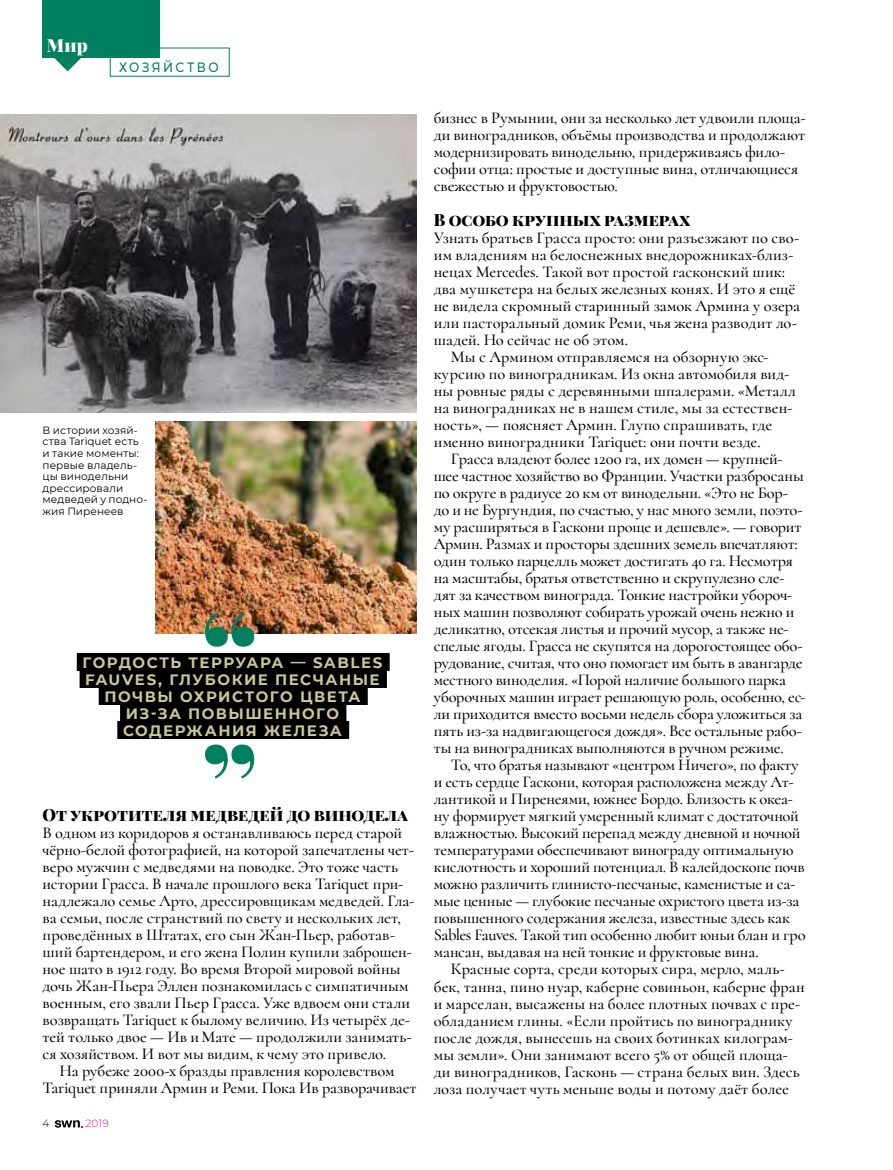
<style>
.page{position:relative;width:893px;height:1170px;background:#fff}
.page>*{position:absolute;margin:0;border:0;box-sizing:border-box;transform-origin:0 0}
.t1{font:900 18px "Playfair Display";color:#fff}
.t2{font:500 16.5px/17px "Cormorant";color:#000}
.t3{font:900 16.5px "Playfair Display SC";color:#000}
.t4{font:700 15px/17px "Montserrat";letter-spacing:.095em;color:#ccc699;text-align:center}
.t5{font:500 13.5px "Montserrat";letter-spacing:.195em;color:#00805f;scale:.9 1}
.t6{font:10.5px/11.6px "Montserrat";letter-spacing:.005em;color:#000}
.t7{font:300 10.5px "Montserrat";color:#ec008b}
.t8{font:300 10.5px "Montserrat";color:#000}
</style>
<div class="page">
<img style="left:0;top:114px;width:417px;height:298px">
<img style="left:156px;top:421px;width:261px;height:213px">
<svg style="left:205px;top:612px;width:49px;height:34px"></svg>
<svg style="left:205px;top:744px;width:49px;height:34px"></svg>
<div style="left:77px;top:653px;width:313px;height:18px;background:#000"></div>
<div style="left:80px;top:670px;width:307px;height:18px;background:#000"></div>
<div style="left:99px;top:687px;width:269px;height:18px;background:#000"></div>
<div style="left:120px;top:704px;width:226px;height:18px;background:#000"></div>
<div style="left:117px;top:721px;width:232px;height:18px;background:#000"></div>
<svg style="left:55px;top:1120px;width:28px;height:7px"></svg>
<svg style="left:53px;top:57px;width:29px;height:14px"></svg>
<div style="left:43px;top:0;width:117px;height:57px;background:#00805f"></div>
<p class="t1" style="left:47px;top:31px;width:43px">Мир</p>
<p class="t5" style="left:119px;top:57px;width:112px">хозяйство</p>
<p class="t6" style="left:43px;top:424px;width:106px">В истории хозяй&shy;ства Tariquet есть и такие моменты: первые владель&shy;цы винодельни дрессировали медведей у подно&shy;жия Пиренеев</p>
<p class="t4" style="left:83px;top:653px;width:300px">ГОРДОСТЬ ТЕРРУАРА — SABLES<br>FAUVES, ГЛУБОКИЕ ПЕСЧАНЫЕ<br>ПОЧВЫ ОХРИСТОГО ЦВЕТА<br>ИЗ-ЗА ПОВЫШЕННОГО<br>СОДЕРЖАНИЯ ЖЕЛЕЗА</p>
<p class="t3" style="left:43px;top:801px;width:367px">От укротителя медведей до винодела</p>
<p class="t2" style="left:43px;top:824px;width:373px">В одном из коридоров я останавливаюсь перед старой чёрно-белой фотографией, на которой запечатлены чет&shy;веро мужчин с медведями на поводке. Это тоже часть истории Грасса. В начале прошлого века Tariquet при&shy;надлежало семье Арто, дрессировщикам медведей. Гла&shy;ва семьи, после странствий по свету и нескольких лет, проведённых в Штатах, его сын Жан-Пьер, работав&shy;ший бартендером, и его жена Полин купили заброшен&shy;ное шато в 1912 году. Во время Второй мировой войны дочь Жан-Пьера Эллен познакомилась с симпатичным военным, его звали Пьер Грасса. Уже вдвоем они стали возвращать Tariquet к былому величию. Из четырёх де&shy;тей только двое — Ив и Мате — продолжили занимать&shy;ся хозяйством. И вот мы видим, к чему это привело.</p>
<p class="t2" style="left:43px;top:1062px;width:375px;text-align:center">На рубеже 2000-х бразды правления королевством<br>Tariquet приняли Армин и Реми. Пока Ив разворачивает</p>
<p class="t8" style="left:43px;top:1116px;width:8px">4</p>
<p class="t7" style="left:86px;top:1116px;width:25px">2019</p>
<p class="t2" style="left:434px;top:110px;width:373px">бизнес в Румынии, они за несколько лет удвоили площа&shy;ди виноградников, объёмы производства и продолжают модернизировать винодельню, придерживаясь фило&shy;софии отца: простые и доступные вина, отличающиеся свежестью и фруктовостью.</p>
<p class="t3" style="left:434px;top:206px;width:258px">В особо крупных размерах</p>
<p class="t2" style="left:434px;top:229px;width:367px">Узнать братьев Грасса просто: они разъезжают по сво-</p>
<p class="t2" style="left:434px;top:246px;width:361px">им владениям на белоснежных внедорожниках-близ-</p>
<p class="t2" style="left:434px;top:263px;width:353px">нецах Mercedes. Такой вот простой гасконский шик:</p>
<p class="t2" style="left:434px;top:280px;width:363px">два мушкетера на белых железных конях. И это я ещё</p>
<p class="t2" style="left:434px;top:297px;width:368px">не видела скромный старинный замок Армина у озера</p>
<p class="t2" style="left:434px;top:314px;width:365px">или пасторальный домик Реми, чья жена разводит ло-</p>
<p class="t2" style="left:434px;top:331px;width:196px">шадей. Но сейчас не об этом.</p>
<p class="t2" style="left:451px;top:348px;width:319px">Мы с Армином отправляемся на обзорную экс-</p>
<p class="t2" style="left:434px;top:365px;width:357px">курсию по виноградникам. Из окна автомобиля вид-</p>
<p class="t2" style="left:434px;top:382px;width:364px">ны ровные ряды с деревянными шпалерами. «Металл</p>
<p class="t2" style="left:434px;top:399px;width:360px">на виноградниках не в нашем стиле, мы за естествен-</p>
<p class="t2" style="left:434px;top:416px;width:340px">ность», — поясняет Армин. Глупо спрашивать, где</p>
<p class="t2" style="left:434px;top:433px;width:328px">именно виноградники Tariquet: они почти везде.</p>
<p class="t2" style="left:451px;top:450px;width:333px">Грасса владеют более 1200 га, их домен — крупней-</p>
<p class="t2" style="left:434px;top:467px;width:372px">шее частное хозяйство во Франции. Участки разбросаны</p>
<p class="t2" style="left:434px;top:484px;width:356px">по округе в радиусе 20 км от винодельни. «Это не Бор-</p>
<p class="t2" style="left:434px;top:501px;width:371px">до и не Бургундия, по счастью, у нас много земли, поэто-</p>
<p class="t2" style="left:434px;top:518px;width:369px">му расширяться в Гаскони проще и дешевле». — говорит</p>
<p class="t2" style="left:434px;top:535px;width:366px">Армин. Размах и просторы здешних земель впечатляют:</p>
<p class="t2" style="left:434px;top:552px;width:361px">один только парцелль может достигать 40 га. Несмотря</p>
<p class="t2" style="left:434px;top:569px;width:352px">на масштабы, братья ответственно и скрупулезно сле-</p>
<p class="t2" style="left:434px;top:586px;width:360px">дят за качеством винограда. Тонкие настройки убороч-</p>
<p class="t2" style="left:434px;top:603px;width:362px">ных машин позволяют собирать урожай очень нежно и</p>
<p class="t2" style="left:434px;top:620px;width:356px">деликатно, отсекая листья и прочий мусор, а также не-</p>
<p class="t2" style="left:434px;top:637px;width:371px">спелые ягоды. Грасса не скупятся на дорогостоящее обо-</p>
<p class="t2" style="left:434px;top:654px;width:370px">рудование, считая, что оно помогает им быть в авангарде</p>
<p class="t2" style="left:434px;top:671px;width:354px">местного виноделия. «Порой наличие большого парка</p>
<p class="t2" style="left:434px;top:688px;width:373px">уборочных машин играет решающую роль, особенно, ес-</p>
<p class="t2" style="left:434px;top:705px;width:370px">ли приходится вместо восьми недель сбора уложиться за</p>
<p class="t2" style="left:434px;top:722px;width:370px">пять из-за надвигающегося дождя». Все остальные рабо-</p>
<p class="t2" style="left:434px;top:739px;width:351px">ты на виноградниках выполняются в ручном режиме.</p>
<p class="t2" style="left:451px;top:756px;width:349px">То, что братья называют «центром Ничего», по факту</p>
<p class="t2" style="left:434px;top:773px;width:362px">и есть сердце Гаскони, которая расположена между Ат-</p>
<p class="t2" style="left:434px;top:790px;width:361px">лантикой и Пиренеями, южнее Бордо. Близость к океа-</p>
<p class="t2" style="left:434px;top:807px;width:366px">ну формирует мягкий умеренный климат с достаточной</p>
<p class="t2" style="left:434px;top:824px;width:368px">влажностью. Высокий перепад между дневной и ночной</p>
<p class="t2" style="left:434px;top:841px;width:361px">температурами обеспечивают винограду оптимальную</p>
<p class="t2" style="left:434px;top:858px;width:373px">кислотность и хороший потенциал. В калейдоскопе почв</p>
<p class="t2" style="left:434px;top:875px;width:363px">можно различить глинисто-песчаные, каменистые и са-</p>
<p class="t2" style="left:434px;top:892px;width:367px">мые ценные — глубокие песчаные охристого цвета из-за</p>
<p class="t2" style="left:434px;top:909px;width:358px">повышенного содержания железа, известные здесь как</p>
<p class="t2" style="left:434px;top:926px;width:373px">Sables Fauves. Такой тип особенно любит юньи блан и гро</p>
<p class="t2" style="left:434px;top:943px;width:326px">мансан, выдавая на ней тонкие и фруктовые вина.</p>
<p class="t2" style="left:451px;top:960px;width:336px">Красные сорта, среди которых сира, мерло, маль-</p>
<p class="t2" style="left:434px;top:977px;width:372px">бек, танна, пино нуар, каберне совиньон, каберне фран</p>
<p class="t2" style="left:434px;top:994px;width:368px">и марселан, высажены на более плотных почвах с пре-</p>
<p class="t2" style="left:434px;top:1011px;width:360px">обладанием глины. «Если пройтись по винограднику</p>
<p class="t2" style="left:434px;top:1028px;width:361px">после дождя, вынесешь на своих ботинках килограм-</p>
<p class="t2" style="left:434px;top:1045px;width:356px">мы земли». Они занимают всего 5% от общей площа-</p>
<p class="t2" style="left:434px;top:1062px;width:367px">ди виноградников, Гасконь — страна белых вин. Здесь</p>
<p class="t2" style="left:434px;top:1079px;width:357px">лоза получает чуть меньше воды и потому даёт более</p>
</div>
